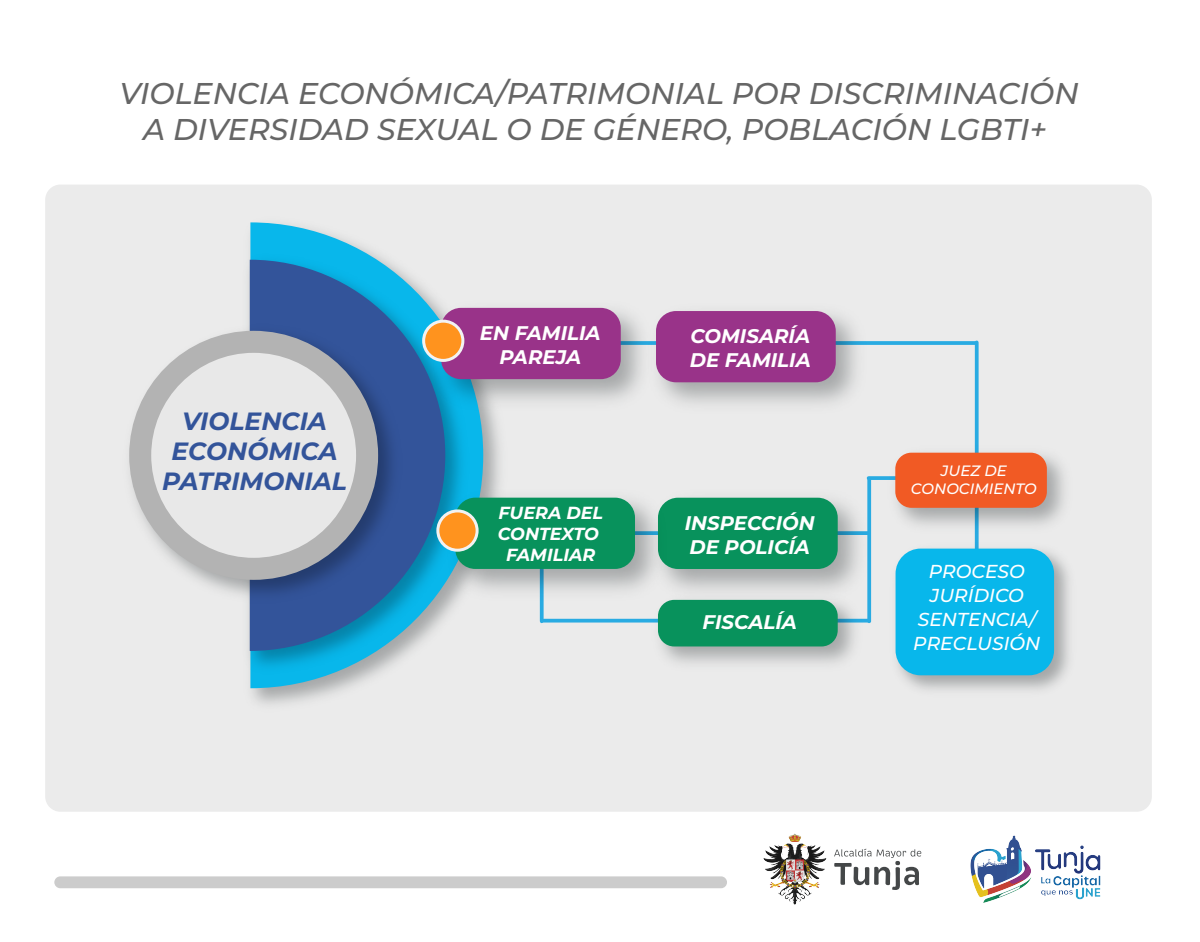
<style>
.page{position:relative;width:1200px;height:942px;background:#fff}
.page>*{position:absolute;margin:0;border:0;box-sizing:border-box;transform-origin:0 0}
.t1{font:italic 500 30px/36px "Montserrat";color:#666;text-align:center}
.t2{font:italic 700 25px/29.9px "Montserrat";color:#33549a;text-align:center}
.t3{font:italic 700 19.75px/23.6px "Montserrat";color:#fff}
.t4{font:italic 500 18.75px/24.2px "Montserrat";color:#fff;text-align:center}
.t5{font:italic 700 17.5px/21.2px "Montserrat";color:#fff;text-align:center}
.t6{font:italic 500 15px/18px "Montserrat";color:#fff;text-align:center}
</style>
<div class="page">
<div style="left:45px;top:184px;width:1107px;height:627px;background:#e6e6e6;border-radius:15px"></div>
<svg style="left:872px;top:341px;width:104px;height:4px"></svg>
<svg style="left:544px;top:618px;width:103px;height:4px"></svg>
<svg style="left:869px;top:476px;width:15px;height:4px"></svg>
<hr style="left:749px;top:618px;width:120px;height:4px;background:#29abe2">
<svg style="left:540px;top:606px;width:4px;height:15px"></svg>
<hr style="left:867px;top:478px;width:4px;height:143px;background:#29abe2">
<svg style="left:975px;top:342px;width:4px;height:100px"></svg>
<img style="left:250px;top:417px;width:248px;height:286px">
<svg style="left:250px;top:222px;width:233px;height:466px"></svg>
<img style="left:249px;top:248px;width:225px;height:430px">
<svg style="left:250px;top:260px;width:195px;height:391px;background:#3780b6"></svg>
<img style="left:130px;top:320px;width:276px;height:287px">
<div style="left:129px;top:331px;width:249px;height:249px;background:#b3b3b3;border-radius:50%"></div>
<div style="left:151px;top:353px;width:205px;height:205px;background:#e8e8e8;border-radius:50%"></div>
<img style="left:428px;top:294px;width:214px;height:123px">
<div style="left:441px;top:308px;width:180px;height:71px;background:#993389;border-radius:20px"></div>
<div style="left:424px;top:321px;width:39px;height:39px;background:#ff931e;border-radius:50%"></div>
<div style="left:422px;top:319px;width:42px;height:43px;border:3px solid #f2f2f2;border-radius:50%"></div>
<img style="left:642px;top:311px;width:230px;height:91px">
<div style="left:656px;top:311px;width:180px;height:71px;background:#993389;border-radius:20px"></div>
<img style="left:672px;top:483px;width:200px;height:123px">
<div style="left:658px;top:497px;width:180px;height:72px;background:#08925c;border-radius:20px"></div>
<img style="left:647px;top:588px;width:221px;height:74px">
<div style="left:658px;top:600px;width:180px;height:46px;background:#08925c;border-radius:16px"></div>
<img style="left:441px;top:483px;width:231px;height:123px">
<div style="left:455px;top:497px;width:180px;height:72px;background:#08925c;border-radius:20px"></div>
<div style="left:438px;top:511px;width:39px;height:39px;background:#ff931e;border-radius:50%"></div>
<div style="left:436px;top:509px;width:43px;height:42px;border:3px solid #f2f2f2;border-radius:50%"></div>
<img style="left:895px;top:539px;width:173px;height:150px">
<div style="left:896px;top:548px;width:158px;height:127px;background:#08b7eb;border-radius:25px"></div>
<img style="left:884px;top:442px;width:179px;height:97px">
<div style="left:895px;top:452px;width:152px;height:56px;background:#f15a24;border-radius:16px"></div>
<img style="left:970px;top:835px;width:131px;height:68px">
<img style="left:763px;top:833px;width:64px;height:72px">
<svg style="left:834px;top:848px;width:87px;height:42px"></svg>
<div style="left:54px;top:876px;width:673px;height:12px;background:#ccc;border-radius:6px"></div>
<p class="t1" style="left:119px;top:75px;width:961px">VIOLENCIA ECONÓMICA/PATRIMONIAL POR DISCRIMINACIÓN<br>A DIVERSIDAD SEXUAL O DE GÉNERO, POBLACIÓN LGBTI+</p>
<p class="t2" style="left:162px;top:404px;width:186px">VIOLENCIA<br>ECONÓMICA<br>PATRIMONIAL</p>
<p class="t3" style="left:480px;top:320px;width:122px;text-align:center">EN FAMILIA<br>PAREJA</p>
<p class="t3" style="left:690px;top:323px;width:123px">COMISARÍA<br>DE FAMILIA</p>
<p class="t5" style="left:498px;top:501px;width:107px">FUERA DEL<br>CONTEXTO<br>FAMILIAR</p>
<p class="t3" style="left:685px;top:510px;width:132px">INSPECCIÓN<br>DE POLICÍA</p>
<p class="t3" style="left:703px;top:609px;width:96px">FISCALÍA</p>
<p class="t6" style="left:911px;top:461px;width:127px">JUEZ DE<br>CONOCIMIENTO</p>
<p class="t4" style="left:913px;top:558px;width:129px">PROCESO<br>JURÍDICO<br>SENTENCIA/<br>PRECLUSIÓN</p>
</div>
